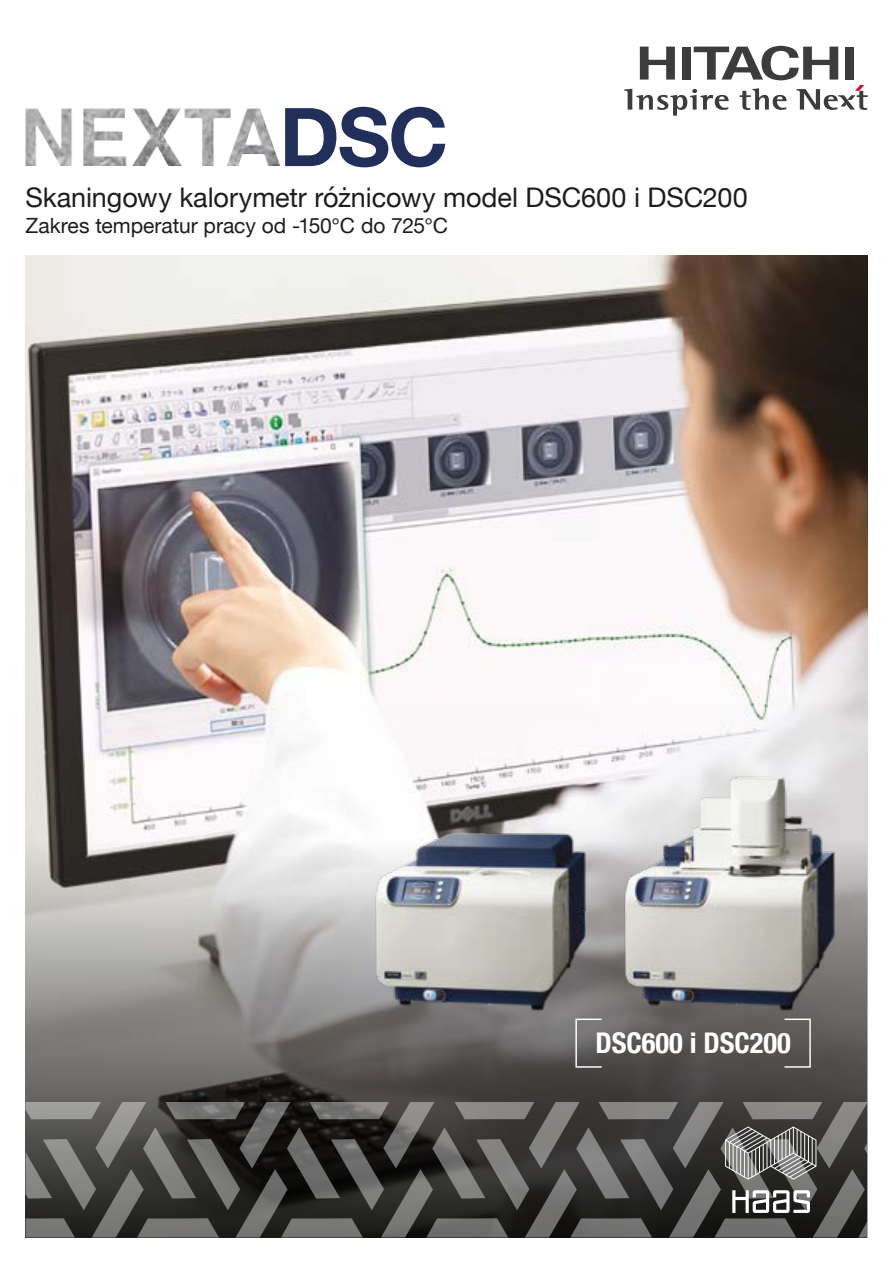
<style>
.page{position:relative;width:893px;height:1263px;background:#fff}
.page>*{position:absolute;margin:0;border:0;box-sizing:border-box;transform-origin:0 0}
.t1{font:700 condensed 28.5px "Helvetica Neue";color:#fff}
.t2{font:27px "Helvetica Neue";letter-spacing:-.005em;color:#1d1d1b}
.t3{font:21px "Helvetica Neue";color:#1d1d1b}
</style>
<div class="page">
<img style="left:26px;top:255px;width:841px;height:587px">
<svg style="left:26px;top:842px;width:841px;height:260px;background:#7f7d7b"></svg>
<svg style="left:624px;top:46px;width:244px;height:70px"></svg>
<div style="left:784px;top:1018px;width:27px;height:50px;border:1px solid #fff"></div>
<div style="left:575px;top:1018px;width:27px;height:50px;border:1px solid #fff"></div>
<img style="left:25px;top:108px;width:256px;height:58px">
<svg style="left:285px;top:107px;width:160px;height:60px"></svg>
<img style="left:335px;top:704px;width:533px;height:327px">
<svg style="left:26px;top:1102px;width:841px;height:135px;background:#504f4d"></svg>
<p class="t2" style="left:26px;top:178px;width:724px">Skaningowy kalorymetr różnicowy model DSC600 i DSC200</p>
<p class="t3" style="left:26px;top:210px;width:424px">Zakres temperatur pracy od -150℃ do 725℃</p>
<p class="t1" style="left:595px;top:1019px;width:197px">DSC600 i DSC200</p>
</div>
